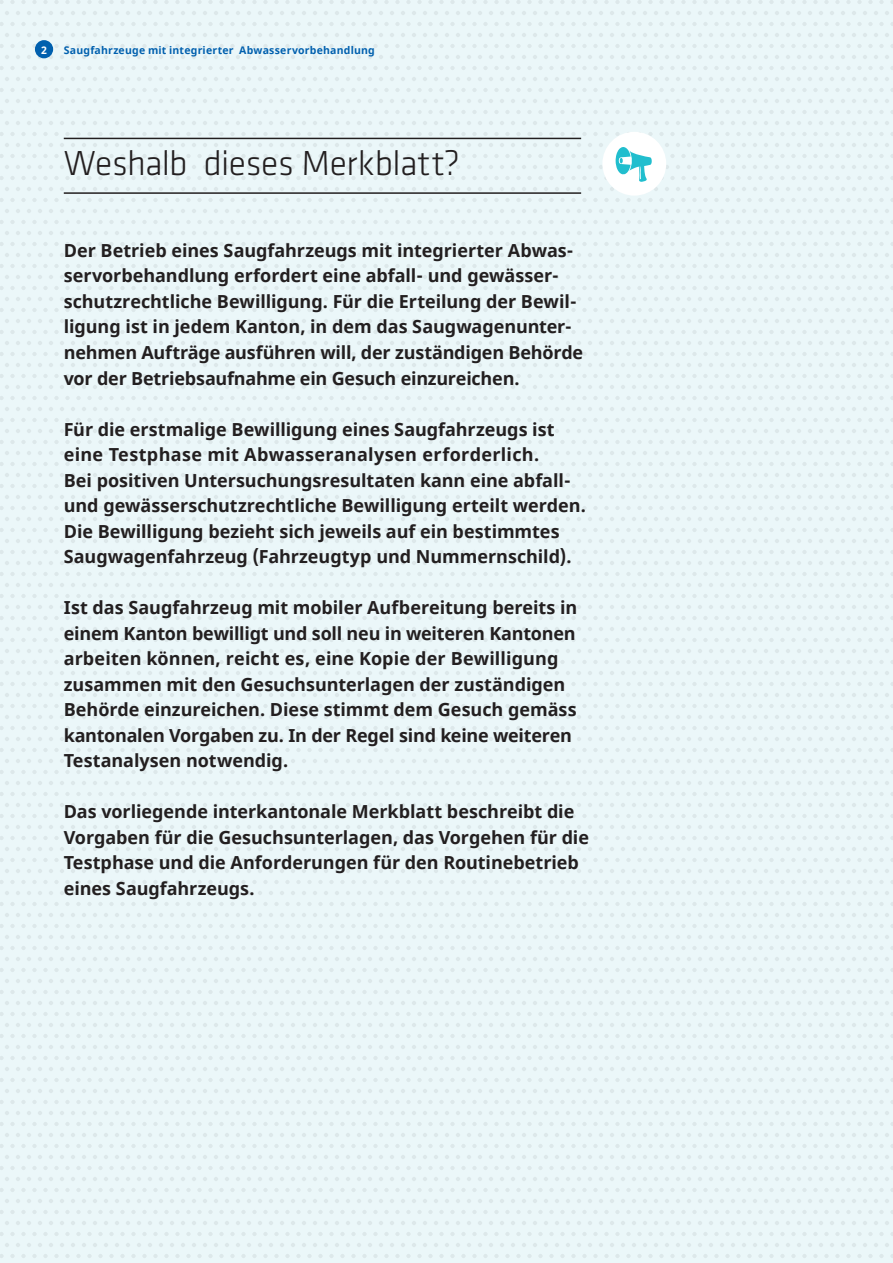
<style>
.page{position:relative;width:893px;height:1263px;background:#fff}
.page>*{position:absolute;margin:0;border:0;box-sizing:border-box;transform-origin:0 0}
.t1{font:300 36px "Klavika Basic";letter-spacing:-.015em;color:#231f20}
.t2{font:700 18px/25.5px "Noto Sans";letter-spacing:-.005em;color:#231f20}
.t3{font:700 10.5px "Noto Sans";letter-spacing:.02em;color:#0160ae}
.t4{font:700 10.5px "Noto Sans";color:#fff}
</style>
<div class="page">
<div style="left:0;top:0;width:893px;height:1263px;background:linear-gradient(to right,#e9f5f7,#e9f5f7)"></div>
<div style="left:35px;top:40px;width:18px;height:18px;background:#0160ae;border-radius:50%"></div>
<hr style="left:64px;top:138px;width:517px;height:1px;background:#231f20">
<hr style="left:64px;top:192px;width:517px;height:2px;background:#231f20">
<div style="left:602px;top:132px;width:64px;height:64px;background:#fff;border-radius:50%"></div>
<svg style="left:616px;top:147px;width:36px;height:35px"></svg>
<p class="t4" style="left:41px;top:43px;width:7px">2</p>
<p class="t3" style="left:64px;top:43px;width:313px">Saugfahrzeuge mit integrierter Abwasservorbehandlung</p>
<h1 class="t1" style="left:64px;top:142px;width:398px">Weshalb dieses Merkblatt?</h1>
<p class="t2" style="left:64px;top:238px;width:521px">Der Betrieb eines Saugfahrzeugs mit integrierter Abwas&shy;servorbehandlung erfordert eine abfall- und gewässer&shy;schutzrechtliche Bewilligung. Für die Erteilung der Bewil&shy;ligung ist in jedem Kanton, in dem das Saugwagenunter&shy;nehmen Aufträge ausführen will, der zuständigen Behörde vor der Betriebsaufnahme ein Gesuch einzureichen.</p>
<p class="t2" style="left:64px;top:417px;width:524px">Für die erstmalige Bewilligung eines Saugfahrzeugs ist eine Testphase mit Abwasseranalysen erforderlich.<br>Bei positiven Untersuchungsresultaten kann eine abfall&shy;und gewässerschutzrechtliche Bewilligung erteilt werden.<br>Die Bewilligung bezieht sich jeweils auf ein bestimmtes Saugwagenfahrzeug (Fahrzeugtyp und Nummernschild).</p>
<p class="t2" style="left:64px;top:595px;width:515px">Ist das Saugfahrzeug mit mobiler Aufbereitung bereits in einem Kanton bewilligt und soll neu in weiteren Kantonen arbeiten können, reicht es, eine Kopie der Bewilligung zusammen mit den Gesuchsunterlagen der zuständigen Behörde einzureichen. Diese stimmt dem Gesuch gemäss kantonalen Vorgaben zu. In der Regel sind keine weiteren Testanalysen notwendig.</p>
<p class="t2" style="left:64px;top:799px;width:527px">Das vorliegende interkantonale Merkblatt beschreibt die Vorgaben für die Gesuchsunterlagen, das Vorgehen für die Testphase und die Anforderungen für den Routinebetrieb eines Saugfahrzeugs.</p>
</div>
